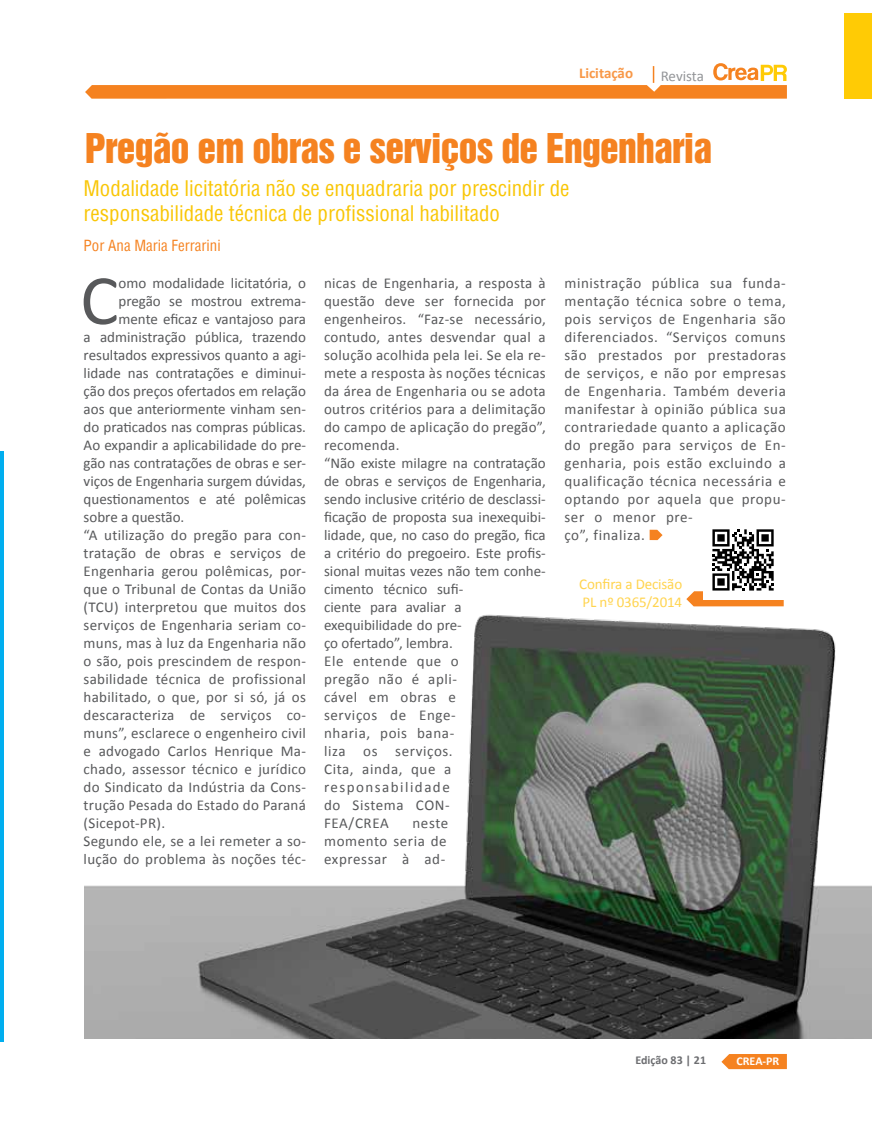
<style>
.page{position:relative;width:872px;height:1127px;background:#fff}
.page>*{position:absolute;margin:0;border:0;box-sizing:border-box;transform-origin:0 0}
.t1{font:71.7px "Calibri";color:#58595b}
.t2{font:37.5px "Helvetica Inserat";letter-spacing:-.02em;color:#f58220}
.t3{font:condensed 21px/25.2px "Helvetica";color:#f9c606}
.t4{font:15px/18px "Calibri";letter-spacing:.02em;color:#58595b}
.t5{font:15px "Calibri";color:#58595b}
.t6{font:15px/18px "Calibri";letter-spacing:.04em;color:#58595b}
.t7{font:15px/18px "Calibri";letter-spacing:-.01em;color:#ffd44f}
.t8{font:condensed 15px "Helvetica";color:#f58220}
.t9{font:700 15px "Calibri";color:#f89848}
.t10{font:15px "Calibri";letter-spacing:-.01em;color:#939598}
.t11{font:700 12px "Calibri";color:#6d6e71}
.t12{font:700 12px "Calibri";color:#fff}
</style>
<div class="page">
<hr style="left:0;top:451px;width:4px;height:590px;background:#00aeef">
<div style="left:844px;top:13px;width:28px;height:86px;background:#ffcb05"></div>
<svg style="left:85px;top:63px;width:702px;height:36px"></svg>
<svg style="left:649px;top:530px;width:13px;height:10px"></svg>
<svg style="left:721px;top:1054px;width:66px;height:15px"></svg>
<img style="left:84px;top:600px;width:788px;height:438px">
<svg style="left:686px;top:529px;width:97px;height:77px"></svg>
<p class="t9" style="left:579px;top:63px;width:56px">Licitação</p>
<p class="t10" style="left:660px;top:67px;width:45px">Revista</p>
<h2 class="t2" style="left:85px;top:126px;width:628px">Pregão em obras e serviços de Engenharia</h2>
<h3 class="t3" style="left:84px;top:175px;width:487px">Modalidade licitatória não se enquadraria por prescindir de responsabilidade técnica de profissional habilitado</h3>
<p class="t8" style="left:84px;top:236px;width:139px">Por Ana Maria Ferrarini</p>
<h1 class="t1" style="left:80px;top:256px;width:40px">C</h1>
<p class="t5" style="left:118px;top:274px;width:189px">omo modalidade licitatória, o</p>
<p class="t5" style="left:118px;top:292px;width:189px">pregão se mostrou extrema-</p>
<p class="t5" style="left:118px;top:310px;width:189px">mente eficaz e vantajoso para</p>
<p class="t5" style="left:84px;top:328px;width:224px">a administração pública, trazendo</p>
<p class="t5" style="left:84px;top:346px;width:224px">resultados expressivos quanto a agi-</p>
<p class="t5" style="left:84px;top:364px;width:224px">lidade nas contratações e diminui-</p>
<p class="t5" style="left:84px;top:382px;width:224px">ção dos preços ofertados em relação</p>
<p class="t5" style="left:84px;top:400px;width:224px">aos que anteriormente vinham sen-</p>
<p class="t5" style="left:84px;top:418px;width:224px">do praticados nas compras públicas.</p>
<p class="t5" style="left:84px;top:436px;width:224px">Ao expandir a aplicabilidade do pre-</p>
<p class="t5" style="left:84px;top:454px;width:224px">gão nas contratações de obras e ser-</p>
<p class="t5" style="left:84px;top:472px;width:224px">viços de Engenharia surgem dúvidas,</p>
<p class="t5" style="left:84px;top:490px;width:224px">questionamentos e até polêmicas</p>
<p class="t5" style="left:84px;top:508px;width:102px">sobre a questão.</p>
<p class="t4" style="left:84px;top:525px;width:224px">“A utilização do pregão para con-</p>
<p class="t4" style="left:84px;top:543px;width:224px">tratação de obras e serviços de</p>
<p class="t4" style="left:84px;top:561px;width:224px">Engenharia gerou polêmicas, por-</p>
<p class="t4" style="left:84px;top:579px;width:224px">que o Tribunal de Contas da União</p>
<p class="t4" style="left:84px;top:597px;width:224px">(TCU) interpretou que muitos dos</p>
<p class="t4" style="left:84px;top:615px;width:224px">serviços de Engenharia seriam co-</p>
<p class="t4" style="left:84px;top:633px;width:224px">muns, mas à luz da Engenharia não</p>
<p class="t4" style="left:84px;top:651px;width:224px">o são, pois prescindem de respon-</p>
<p class="t4" style="left:84px;top:669px;width:224px">sabilidade técnica de profissional</p>
<p class="t4" style="left:84px;top:687px;width:224px">habilitado, o que, por si só, já os</p>
<p class="t4" style="left:84px;top:705px;width:224px">descaracteriza de serviços co-</p>
<p class="t4" style="left:84px;top:723px;width:224px">muns”, esclarece o engenheiro civil</p>
<p class="t4" style="left:84px;top:741px;width:224px">e advogado Carlos Henrique Ma-</p>
<p class="t4" style="left:84px;top:759px;width:224px">chado, assessor técnico e jurídico</p>
<p class="t4" style="left:84px;top:777px;width:224px">do Sindicato da Indústria da Cons-</p>
<p class="t4" style="left:84px;top:795px;width:224px">trução Pesada do Estado do Paraná</p>
<p class="t4" style="left:84px;top:813px;width:83px">(Sicepot-PR).</p>
<p class="t4" style="left:84px;top:831px;width:224px">Segundo ele, se a lei remeter a so-</p>
<p class="t4" style="left:84px;top:849px;width:224px">lução do problema às noções téc-</p>
<p class="t4" style="left:324px;top:273px;width:223px">nicas de Engenharia, a resposta à questão deve ser fornecida por engenheiros. “Faz-se necessário, contudo, antes desvendar qual a solução acolhida pela lei. Se ela re&shy;mete a resposta às noções técnicas da área de Engenharia ou se adota outros critérios para a delimitação do campo de aplicação do pregão”, recomenda.<br>“Não existe milagre na contratação de obras e serviços de Engenharia, sendo inclusive critério de desclassi&shy;ficação de proposta sua inexequibi&shy;lidade, que, no caso do pregão, fica a critério do pregoeiro. Este profis&shy;sional muitas vezes não tem conhe&shy;cimento técnico sufi-<br>ciente para avaliar a exequibilidade do pre-<br>ço ofertado”, lembra.<br>Ele entende que o<br>pregão não é apli-<br>cável em obras e<br>serviços de Enge-<br>nharia, pois bana-<br>liza os serviços.<br>Cita, ainda, que a responsabilidade<br>do Sistema CON-<br>FEA/CREA</p>
<p class="t4" style="left:324px;top:813px;width:126px;text-align:justify;text-indent:88px">neste momento seria de expressar à ad-</p>
<p class="t6" style="left:564px;top:273px;width:223px">ministração pública sua funda&shy;mentação técnica sobre o tema, pois serviços de Engenharia são diferenciados. “Serviços comuns são prestados por prestadoras de serviços, e não por empresas de Engenharia. Também deveria manifestar à opinião pública sua contrariedade quanto a aplicação do pregão para serviços de En&shy;genharia, pois estão excluindo a qualificação técnica necessária e optando por aquela que propu&shy;ser o menor pre-<br>ço”, finaliza.</p>
<p class="t7" style="left:579px;top:575px;width:104px">Confira a Decisão<br>PL nº 0365/2014</p>
<p class="t11" style="left:635px;top:1052px;width:72px">Edição 83 | 21</p>
<p class="t12" style="left:736px;top:1053px;width:44px">CREA-PR</p>
</div>
